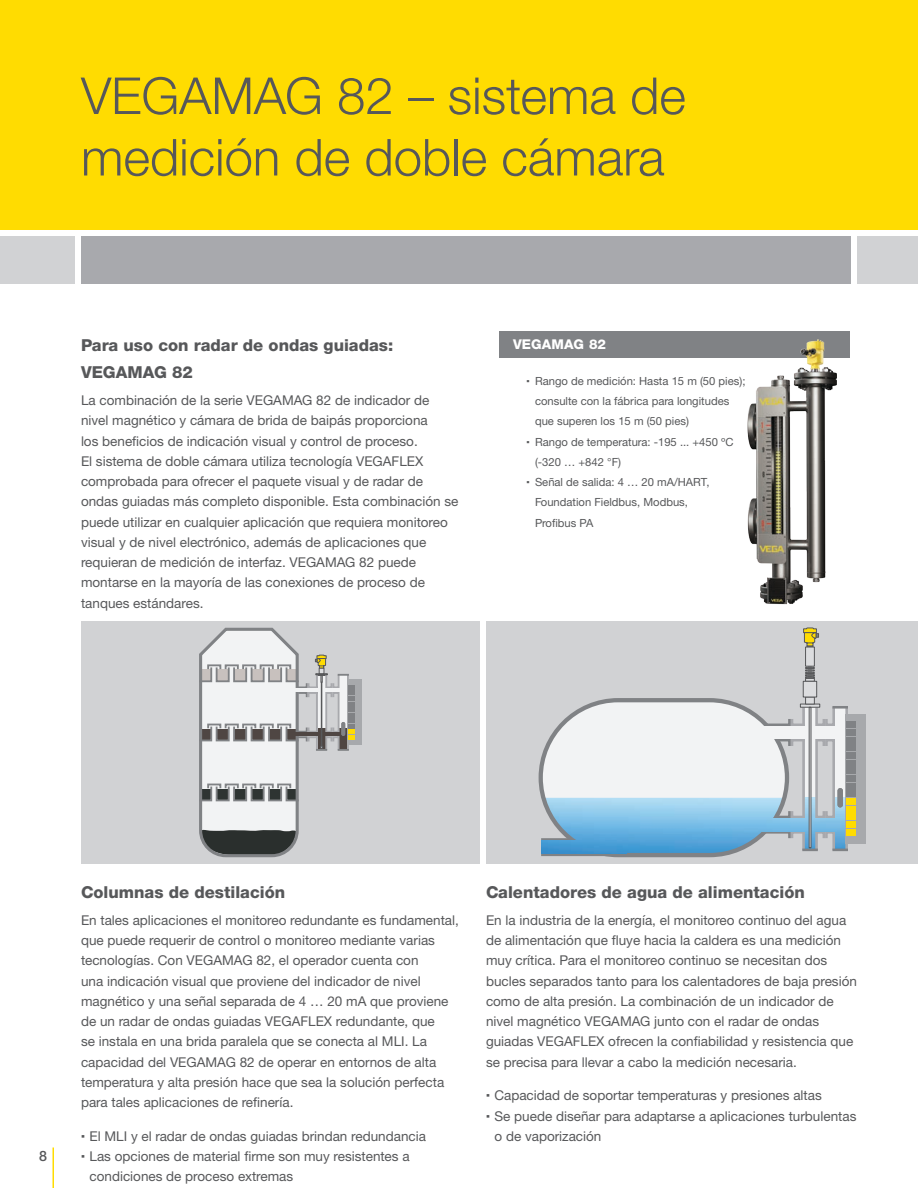
<style>
.page{position:relative;width:918px;height:1188px;background:#fff}
.page>*{position:absolute;margin:0;border:0;box-sizing:border-box;transform-origin:0 0}
._1_Headline_page_80K{font:300 51px/61.5px "Helvetica Neue LTW1 G";color:#57585a}
._1_Body_text_headlin{font:800 16.5px/27px "Helvetica Neue LTW1 G";color:#57585a}
.t1{font:500 14.25px "Helvetica Neue LTW1 G";color:#57585a}
._1_Body_text_80K_EN{font:13.5px/20.2px "Helvetica Neue LTW1 G";color:#57585a}
._3_Instrument_name_w{font:800 13.5px "Helvetica Neue LTW1 G";letter-spacing:.01em;color:#fff}
.t2{font:11.25px/20.2px "Helvetica Neue LTW1 G";color:#57585a}
.s1{font-family:"Helvetica Linotype";font-weight:700}
</style>
<div class="page">
<hr style="left:52px;top:1148px;width:2px;height:40px;background:#ffdc01">
<div style="left:0;top:0;width:918px;height:230px;background:#ffdc01"></div>
<div style="left:0;top:236px;width:74px;height:48px;background:#d1d2d4"></div>
<div style="left:857px;top:236px;width:61px;height:48px;background:#d1d2d4"></div>
<div style="left:81px;top:236px;width:769px;height:48px;background:#a8a9ad"></div>
<div style="left:500px;top:331px;width:350px;height:27px;background:#808285"></div>
<div style="left:81px;top:621px;width:399px;height:243px;background:#d1d2d4"></div>
<div style="left:347px;top:680px;width:14px;height:65px;background:#a7a9ac"></div>
<svg style="left:199px;top:628px;width:156px;height:229px"></svg>
<hr style="left:293px;top:733px;width:26px;height:3px;background:#4f4643">
<hr style="left:325px;top:733px;width:16px;height:3px;background:#4f4643">
<hr style="left:285px;top:688px;width:34px;height:4px;background:#f2f3f4">
<hr style="left:325px;top:688px;width:16px;height:4px;background:#f2f3f4">
<div style="left:486px;top:621px;width:432px;height:243px;background:#d1d2d4"></div>
<div style="left:541px;top:700px;width:246px;height:155px;background:#f2f3f4;border-radius:77px"></div>
<img style="left:544px;top:798px;width:218px;height:54px">
<hr style="left:541px;top:838px;width:29px;height:3px;background:#808285">
<div style="left:539px;top:698px;width:250px;height:159px;border:4px solid #808285;border-radius:77px"></div>
<hr style="left:541px;top:854px;width:77px;height:2px;background:#808285">
<div style="left:845px;top:714px;width:20px;height:129px;background:#a7a9ac"></div>
<div style="left:847px;top:768px;width:9px;height:6px;background:#808285"></div>
<div style="left:847px;top:775px;width:9px;height:7px;background:#808285"></div>
<div style="left:847px;top:783px;width:9px;height:7px;background:#808285"></div>
<div style="left:847px;top:791px;width:9px;height:6px;background:#808285"></div>
<div style="left:847px;top:798px;width:9px;height:7px;background:#ffdc01"></div>
<div style="left:847px;top:806px;width:9px;height:7px;background:#ffdc01"></div>
<div style="left:847px;top:814px;width:9px;height:6px;background:#ffdc01"></div>
<div style="left:847px;top:821px;width:9px;height:7px;background:#ffdc01"></div>
<div style="left:847px;top:829px;width:9px;height:7px;background:#ffdc01"></div>
<div style="left:847px;top:752px;width:9px;height:7px;background:#808285"></div>
<div style="left:847px;top:745px;width:9px;height:6px;background:#808285"></div>
<div style="left:847px;top:737px;width:9px;height:6px;background:#808285"></div>
<div style="left:847px;top:729px;width:9px;height:7px;background:#808285"></div>
<div style="left:847px;top:722px;width:9px;height:6px;background:#808285"></div>
<div style="left:847px;top:760px;width:9px;height:6px;background:#808285"></div>
<svg style="left:762px;top:705px;width:87px;height:147px"></svg>
<img style="left:541px;top:841px;width:86px;height:13px">
<div style="left:800px;top:704px;width:20px;height:3px;background:#dcdddf;border:1px solid #57585a"></div>
<div style="left:805px;top:647px;width:10px;height:19px;background:#dcdddf;border:1px solid #57585a"></div>
<svg style="left:805px;top:666px;width:10px;height:15px"></svg>
<div style="left:805px;top:697px;width:10px;height:7px;background:#dcdddf;border:1px solid #57585a"></div>
<div style="left:803px;top:681px;width:14px;height:16px;background:#dcdddf;border:1px solid #57585a"></div>
<svg style="left:803px;top:628px;width:16px;height:19px"></svg>
<div style="left:809px;top:707px;width:2px;height:141px;background:#dcdddf;border:1px solid #57585a"></div>
<img style="left:759px;top:818px;width:48px;height:13px">
<img style="left:814px;top:818px;width:23px;height:13px">
<div style="left:759px;top:726px;width:48px;height:13px;background:#f2f3f4"></div>
<div style="left:814px;top:726px;width:23px;height:13px;background:#f2f3f4"></div>
<img style="left:747px;top:339px;width:90px;height:266px">
<p class="_1_Headline_page_80K" style="left:81px;top:65px;width:606px">VEGAMAG 82 – sistema de medición de doble cámara</p>
<p class="_1_Body_text_headlin" style="left:81px;top:332px;width:314px">Para uso con radar de ondas guiadas:<br>VEGAMAG 82</p>
<p class="_1_Body_text_80K_EN" style="left:81px;top:390px;width:379px">La combinación de la serie VEGAMAG 82 de indicador de nivel magnético y cámara de brida de baipás proporciona<br>los beneficios de indicación visual y control de proceso.<br>El sistema de doble cámara utiliza tecnología VEGAFLEX comprobada para ofrecer el paquete visual y de radar de ondas guiadas más completo disponible. Esta combinación se puede utilizar en cualquier aplicación que requiera monitoreo visual y de nivel electrónico, además de aplicaciones que requieran de medición de interfaz. VEGAMAG 82 puede montarse en la mayoría de las conexiones de proceso de tanques estándares.</p>
<p class="_3_Instrument_name_w" style="left:513px;top:336px;width:95px">VEGAMAG 82</p>
<p class="t2" style="left:535px;top:371px;width:212px;text-indent:-9px"><span class="s1">▪</span> Rango de medición: Hasta 15 m (50 pies); consulte con la fábrica para longitudes que superen los 15 m (50 pies)</p>
<p class="t2" style="left:535px;top:431px;width:200px;text-indent:-9px"><span class="s1">▪</span> Rango de temperatura: -195 ... +450 ºC (-320 … +842 °F)</p>
<p class="t2" style="left:535px;top:472px;width:176px;text-indent:-9px"><span class="s1">▪</span> Señal de salida: 4 … 20 mA/HART,<br>Foundation Fieldbus, Modbus,<br>Profibus PA</p>
<p class="t1" style="left:39px;top:1147px;width:9px">8</p>
<p class="_1_Body_text_headlin" style="left:81px;top:878px;width:206px">Columnas de destilación</p>
<p class="_1_Body_text_80K_EN" style="left:81px;top:910px;width:379px">En tales aplicaciones el monitoreo redundante es fundamental, que puede requerir de control o monitoreo mediante varias tecnologías. Con VEGAMAG 82, el operador cuenta con<br>una indicación visual que proviene del indicador de nivel magnético y una señal separada de 4 … 20 mA que proviene de un radar de ondas guiadas VEGAFLEX redundante, que<br>se instala en una brida paralela que se conecta al MLI. La capacidad del VEGAMAG 82 de operar en entornos de alta temperatura y alta presión hace que sea la solución perfecta para tales aplicaciones de refinería.</p>
<p class="_1_Body_text_80K_EN" style="left:81px;top:1126px;width:347px"><span class="s1">▪</span> El MLI y el radar de ondas guiadas brindan redundancia</p>
<p class="_1_Body_text_80K_EN" style="left:90px;top:1146px;width:322px;text-indent:-9px"><span class="s1">▪</span> Las opciones de material firme son muy resistentes a condiciones de proceso extremas</p>
<p class="_1_Body_text_headlin" style="left:486px;top:878px;width:320px">Calentadores de agua de alimentación</p>
<p class="_1_Body_text_80K_EN" style="left:486px;top:910px;width:373px">En la industria de la energía, el monitoreo continuo del agua de alimentación que fluye hacia la caldera es una medición muy crítica. Para el monitoreo continuo se necesitan dos bucles separados tanto para los calentadores de baja presión como de alta presión. La combinación de un indicador de nivel magnético VEGAMAG junto con el radar de ondas guiadas VEGAFLEX ofrecen la confiabilidad y resistencia que se precisa para llevar a cabo la medición necesaria.</p>
<p class="_1_Body_text_80K_EN" style="left:486px;top:1085px;width:337px"><span class="s1">▪</span> Capacidad de soportar temperaturas y presiones altas</p>
<p class="_1_Body_text_80K_EN" style="left:495px;top:1105px;width:363px;text-indent:-9px"><span class="s1">▪</span> Se puede diseñar para adaptarse a aplicaciones turbulentas o de vaporización</p>
</div>
